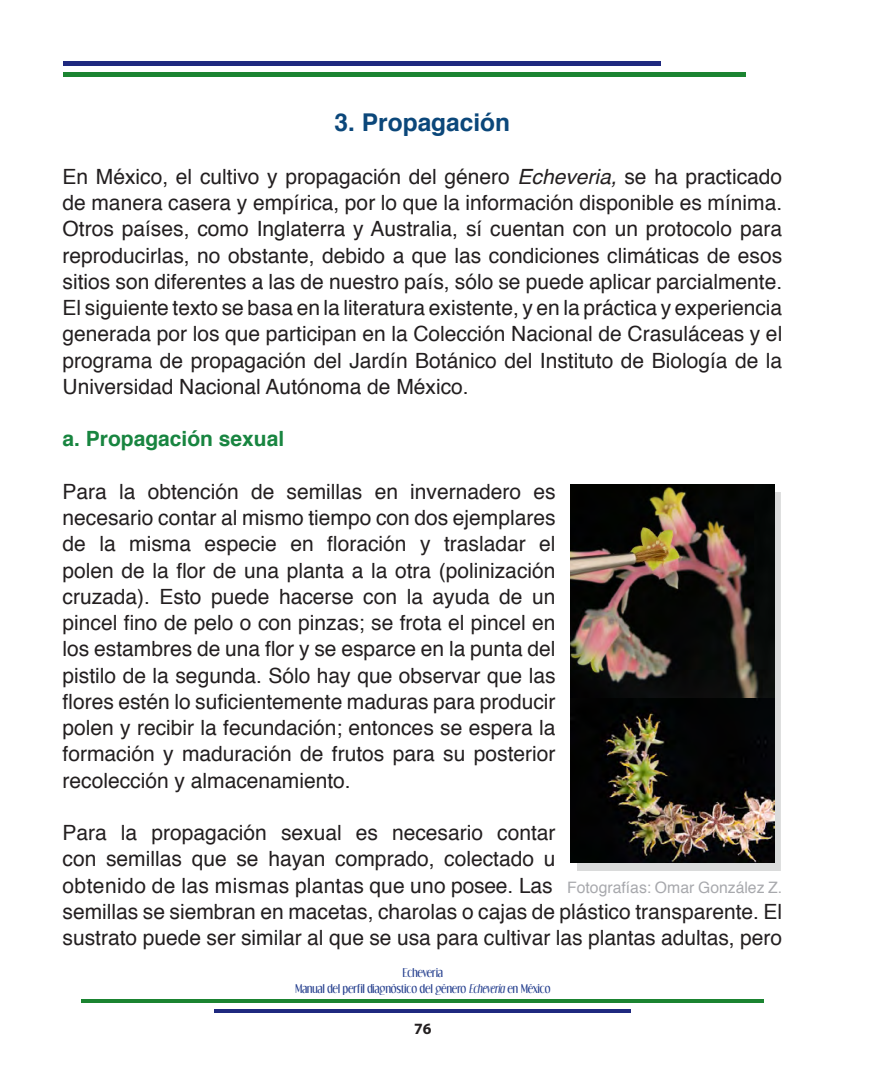
<style>
.page{position:relative;width:882px;height:1071px;background:#fff}
.page>*{position:absolute;margin:0;border:0;box-sizing:border-box;transform-origin:0 0}
.Inicio_de_Seccion{font:700 24.5px "Helvetica";color:#0b477a}
.Parrafo_Corto{font:21px/26.2px "Helvetica";color:#231f20;text-align:justify}
.Subtitulo_incisos{font:700 21px "Helvetica";color:#188540}
.t1{font:700 15.75px "Myriad Pro";color:#231f20}
.t2{font:10.5px/15.8px "Dream Orphans";color:#253f8e;text-align:center}
.s1{font-style:italic}
.s2{font-size:15.75px;color:#a8a9ad}
</style>
<div class="page">
<div style="left:63px;top:72px;width:683px;height:5px;background:#1b8431"></div>
<div style="left:63px;top:61px;width:598px;height:5px;background:#1f297f"></div>
<hr style="left:81px;top:999px;width:683px;height:4px;background:#1b8431">
<hr style="left:215px;top:1010px;width:416px;height:3px;background:#1f297f">
<div style="left:577px;top:492px;width:203px;height:214px;background:linear-gradient(to bottom,#dadbdb,#dadbdb)"></div>
<img style="left:570px;top:485px;width:204px;height:378px">
<img style="left:577px;top:706px;width:203px;height:165px">
<p class="Inicio_de_Seccion" style="left:335px;top:103px;width:177px">3. Propagación</p>
<p class="Parrafo_Corto" style="left:63px;top:164px;width:721px">En México, el cultivo y propagación del género <span class="s1">Echeveria,</span> se ha practicado de manera casera y empírica, por lo que la información disponible es mínima.<br>Otros países, como Inglaterra y Australia, sí cuentan con un protocolo para reproducirlas, no obstante, debido a que las condiciones climáticas de esos sitios son diferentes a las de nuestro país, sólo se puede aplicar parcialmente.<br>El siguiente texto se basa en la literatura existente, y en la práctica y experiencia generada por los que participan en la Colección Nacional de Crasuláceas y el programa de propagación del Jardín Botánico del Instituto de Biología de la Universidad Nacional Autónoma de México.</p>
<p class="Subtitulo_incisos" style="left:63px;top:422px;width:223px">a. Propagación sexual</p>
<p class="Parrafo_Corto" style="left:63px;top:479px;width:495px">Para la obtención de semillas en invernadero es necesario contar al mismo tiempo con dos ejemplares de la misma especie en floración y trasladar el polen de la flor de una planta a la otra (polinización cruzada). Esto puede hacerse con la ayuda de un pincel fino de pelo o con pinzas; se frota el pincel en los estambres de una flor y se esparce en la punta del pistilo de la segunda. Sólo hay que observar que las flores estén lo suficientemente maduras para producir polen y recibir la fecundación; entonces se espera la formación y maduración de frutos para su posterior recolección y almacenamiento.</p>
<p class="Parrafo_Corto" style="left:63px;top:820px;width:721px;text-align:left">Para la propagación sexual es necesario contar<br>con semillas que se hayan comprado, colectado u<br>obtenido de las mismas plantas que uno posee. Las <span class="s2">Fotografías: Omar González Z.</span></p>
<p class="Parrafo_Corto" style="left:63px;top:899px;width:721px">semillas se siembran en macetas, charolas o cajas de plástico transparente. El sustrato puede ser similar al que se usa para cultivar las plantas adultas, pero</p>
<p class="t2" style="left:295px;top:965px;width:257px">Echeveria<br>Manual del perfil diagnóstico del género <span class="s1">Echeveria</span> en México</p>
<p class="t1" style="left:414px;top:1018px;width:19px">76</p>
</div>
